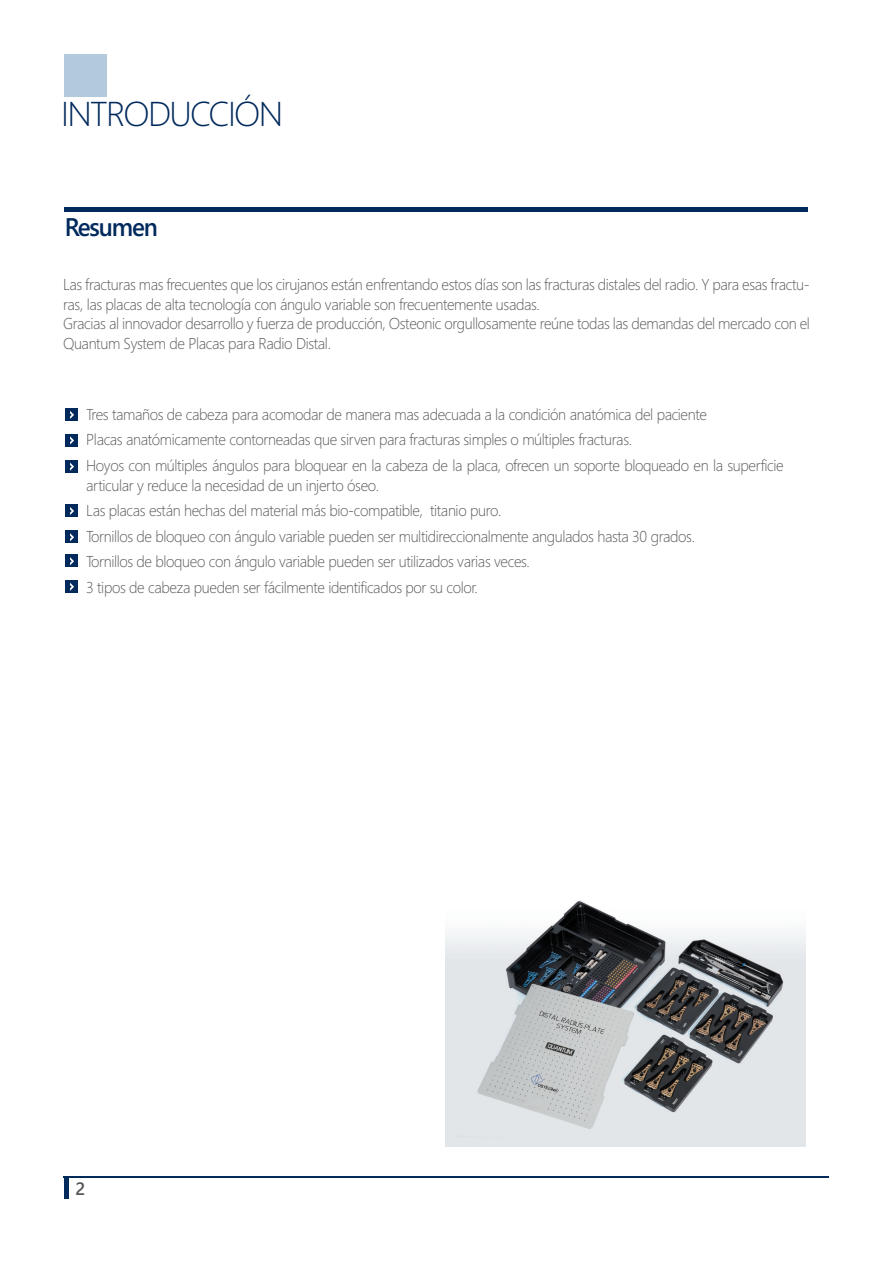
<style>
.page{position:relative;width:893px;height:1263px;background:#fff}
.page>*{position:absolute;margin:0;border:0;box-sizing:border-box;transform-origin:0 0}
.t1{font:300 34.5px "Segoe UI";letter-spacing:-.05em;color:#00295c}
.t2{font:600 25.5px "Segoe UI";letter-spacing:-.05em;color:#00295c;scale:.95 1}
.t3{font:600 18px "Segoe UI";color:#57585a}
.t4{font:300 15.75px/25.5px "Segoe UI";letter-spacing:-.025em;color:#57585a;scale:.95 1}
</style>
<div class="page">
<hr style="left:64px;top:1177px;width:765px;height:1px;background:#00295c">
<div style="left:64px;top:1177px;width:5px;height:22px;background:#00295c"></div>
<hr style="left:64px;top:208px;width:743px;height:4px;background:#00295c">
<div style="left:64px;top:54px;width:43px;height:43px;background:#b3cadd"></div>
<div style="left:65px;top:408px;width:13px;height:13px;background:#00295c"></div>
<svg style="left:70px;top:411px;width:4px;height:8px"></svg>
<div style="left:65px;top:434px;width:13px;height:12px;background:#00295c"></div>
<svg style="left:70px;top:436px;width:4px;height:8px"></svg>
<div style="left:65px;top:460px;width:13px;height:12px;background:#00295c"></div>
<svg style="left:70px;top:462px;width:4px;height:9px"></svg>
<div style="left:65px;top:504px;width:13px;height:13px;background:#00295c"></div>
<svg style="left:70px;top:507px;width:4px;height:8px"></svg>
<div style="left:65px;top:531px;width:13px;height:12px;background:#00295c"></div>
<svg style="left:70px;top:533px;width:4px;height:8px"></svg>
<div style="left:65px;top:555px;width:13px;height:12px;background:#00295c"></div>
<svg style="left:70px;top:557px;width:4px;height:8px"></svg>
<div style="left:65px;top:580px;width:13px;height:12px;background:#00295c"></div>
<svg style="left:70px;top:583px;width:4px;height:8px"></svg>
<img style="left:445px;top:901px;width:361px;height:246px">
<p class="t1" style="left:61px;top:86px;width:224px">INTRODUCCIÓN</p>
<p class="t2" style="left:65px;top:207px;width:99px">Resumen</p>
<p class="t4" style="left:63px;top:274px;width:788px;line-height:19.5px">Las fracturas mas frecuentes que los cirujanos están enfrentando estos días son las fracturas distales del radio. Y para esas fractu&shy;ras, las placas de alta tecnología con ángulo variable son frecuentemente usadas.<br>Gracias al innovador desarrollo y fuerza de producción, Osteonic orgullosamente reúne todas las demandas del mercado con el Quantum System de Placas para Radio Distal.</p>
<p class="t4" style="left:86px;top:401px;width:736px">Tres tamaños de cabeza para acomodar de manera mas adecuada a la condición anatómica del paciente<br>Placas anatómicamente contorneadas que sirven para fracturas simples o múltiples fracturas.<br>Hoyos con múltiples ángulos para bloquear en la cabeza de la placa, ofrecen un soporte bloqueado en la superficie</p>
<p class="t4" style="left:86px;top:471px;width:642px">articular y reduce la necesidad de un injerto óseo.<br>Las placas están hechas del material más bio-compatible, titanio puro.<br>Tornillos de bloqueo con ángulo variable pueden ser multidireccionalmente angulados hasta 30 grados.<br>Tornillos de bloqueo con ángulo variable pueden ser utilizados varias veces.<br>3 tipos de cabeza pueden ser fácilmente identificados por su color.</p>
<p class="t3" style="left:76px;top:1174px;width:11px">2</p>
</div>
